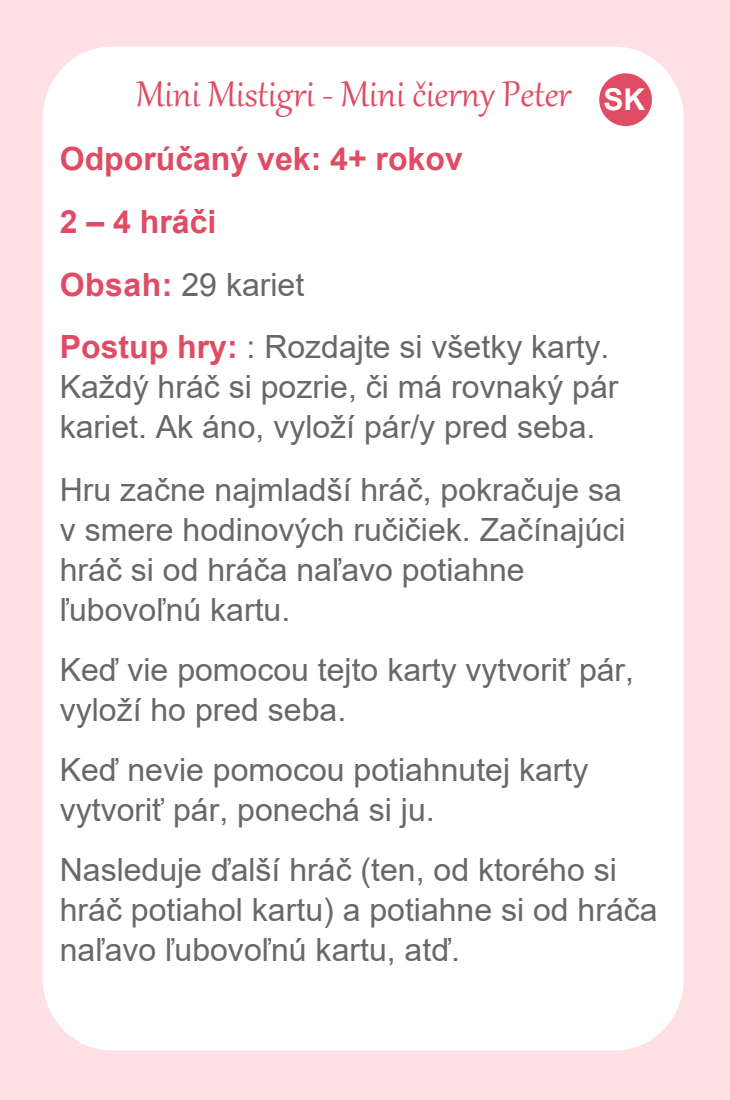
<style>
.page{position:relative;width:730px;height:1100px;background:#fff}
.page>*{position:absolute;margin:0;border:0;box-sizing:border-box;transform-origin:0 0}
.Titre{font:44px "Gabriola";color:#df4c63}
.Corps{font:32px/40px "Arial";color:#686867}
.Corps-2{font:700 32px/62.8px "Arial";color:#df4c63}
.t1{font:700 30px "Arial";color:#fff}
.s1{font-weight:400;color:#686867}
</style>
<div class="page">
<div style="left:0;top:0;width:726px;height:1098px;background:#ffe0e4"></div>
<div style="left:43px;top:47px;width:640px;height:1003px;background:#fff;border-radius:70px"></div>
<div style="left:599px;top:73px;width:53px;height:53px;background:#df4c63;border-radius:50%"></div>
<svg style="left:723px;top:1096px;width:7px;height:4px"></svg>
<p class="Titre" style="left:136px;top:65px;width:436px">Mini Mistigri - Mini čierny Peter</p>
<p class="Corps-2" style="left:60px;top:128px;width:551px">Odporúčaný vek: 4+ rokov<br>2 – 4 hráči<br>Obsah: <span class="s1">29 kariet<br></span>Postup hry: <span class="s1">: Rozdajte si všetky karty.</span></p>
<p class="Corps" style="left:60px;top:367px;width:560px">Každý hráč si pozrie, či má rovnaký pár kariet. Ak áno, vyloží pár/y pred seba.</p>
<p class="Corps" style="left:60px;top:470px;width:567px">Hru začne najmladší hráč, pokračuje sa v smere hodinových ručičiek. Začínajúci hráč si od hráča naľavo potiahne ľubovoľnú kartu.</p>
<p class="Corps" style="left:60px;top:650px;width:576px">Keď vie pomocou tejto karty vytvoriť pár, vyloží ho pred seba.</p>
<p class="Corps" style="left:60px;top:750px;width:530px">Keď nevie pomocou potiahnutej karty vytvoriť pár, ponechá si ju.</p>
<p class="Corps" style="left:60px;top:850px;width:599px">Nasleduje ďalší hráč (ten, od ktorého si hráč potiahol kartu) a potiahne si od hráča naľavo ľubovoľnú kartu, atď.</p>
<p class="t1" style="left:603px;top:78px;width:43px">SK</p>
</div>
